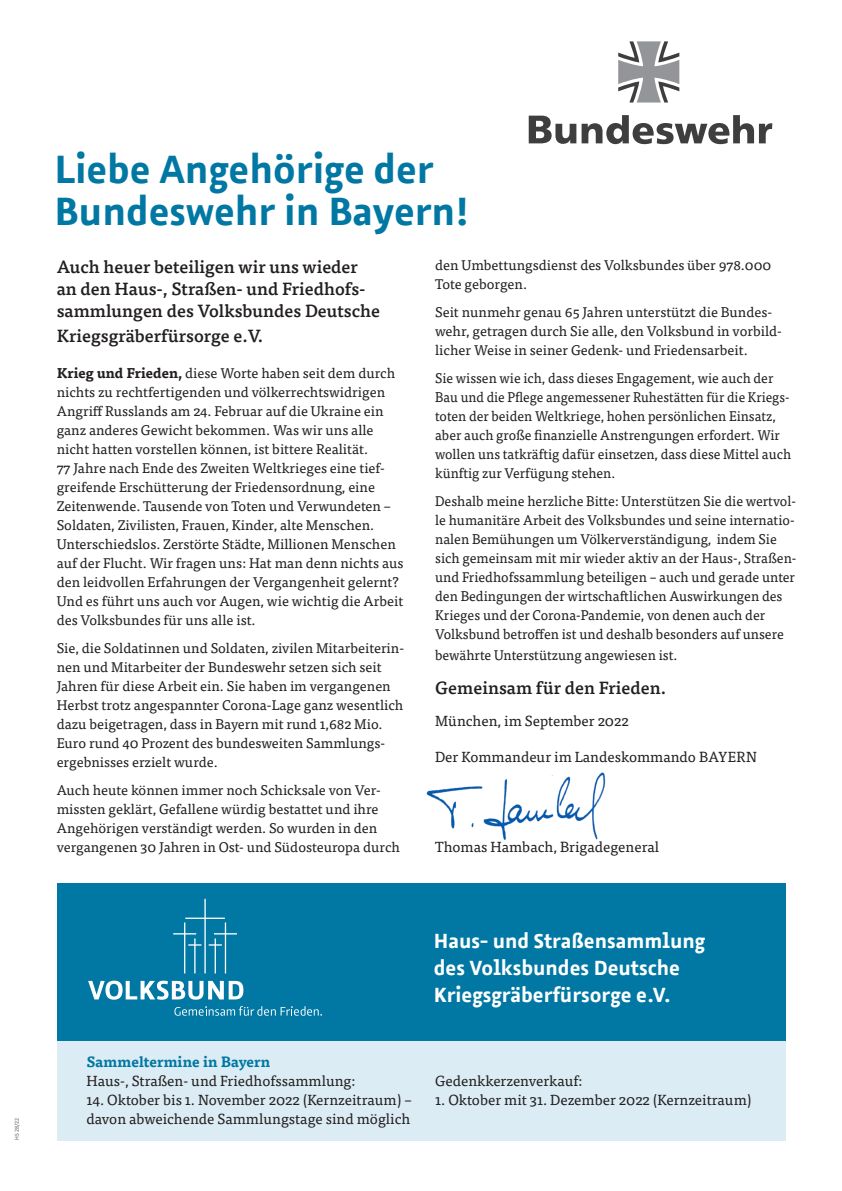
<style>
.page{position:relative;width:842px;height:1191px;background:#fff}
.page>*{position:absolute;margin:0;border:0;box-sizing:border-box;transform-origin:0 0}
.t1{font:700 39.6px/42.1px "Azuro";color:#0078a3}
.t2{font:700 20.6px/27.1px "Azuro";color:#fff}
.t3{font:500 17.5px/22px "Tisa OT";color:#231f20}
.t4{font:14.6px/19px "Tisa OT";color:#231f20}
.t5{font:700 14.6px "Tisa OT";color:#0078a3}
.t6{font:14px/19px "Tisa OT";color:#231f20}
.t7{font:14px/19px "Tisa OT";color:#231f20;scale:.96 1}
.t8{font:6px "Calibri";color:#636366}
.s1{font-weight:700}
</style>
<div class="page">
<img style="left:426px;top:772px;width:180px;height:68px">
<div style="left:57px;top:964px;width:728px;height:176px;background:#dcecf4"></div>
<div style="left:57px;top:883px;width:728px;height:158px;background:#0078a3"></div>
<svg style="left:173px;top:898px;width:64px;height:75px"></svg>
<svg style="left:88px;top:980px;width:155px;height:19px"></svg>
<svg style="left:174px;top:1006px;width:148px;height:9px"></svg>
<svg style="left:529px;top:41px;width:243px;height:103px"></svg>
<p class="t8" style="left:13px;top:1140px;width:24px;rotate:-90deg">HS 28/22</p>
<h1 class="t1" style="left:54px;top:146px;width:416px">Liebe Angehörige der<br>Bundeswehr in Bayern!</h1>
<p class="t3" style="left:57px;top:256px;width:325px">Auch heuer beteiligen wir uns wieder an den Haus-, Straßen- und Friedhofs&shy;sammlungen des Volksbundes Deutsche</p>
<p class="t3" style="left:57px;top:325px;width:208px">Kriegsgräberfürsorge e.V.</p>
<p class="t6" style="left:57px;top:364px;width:348px"><span class="s1">Krieg und Frieden,</span> diese Worte haben seit dem durch nichts zu rechtfertigenden und völkerrechtswidrigen Angriff Russlands am 24. Februar auf die Ukraine ein ganz anderes Gewicht bekommen. Was wir uns alle nicht hatten vorstellen können, ist bittere Realität.<br>77 Jahre nach Ende des Zweiten Weltkrieges eine tief&shy;greifende Erschütterung der Friedensordnung, eine Zeitenwende. Tausende von Toten und Verwundeten – Soldaten, Zivilisten, Frauen, Kinder, alte Menschen.<br>Unterschiedslos. Zerstörte Städte, Millionen Menschen auf der Flucht. Wir fragen uns: Hat man denn nichts aus den leidvollen Erfahrungen der Vergangenheit gelernt?<br>Und es führt uns auch vor Augen, wie wichtig die Arbeit des Volksbundes für uns alle ist.</p>
<p class="t6" style="left:57px;top:639px;width:349px">Sie, die Soldatinnen und Soldaten, zivilen Mitarbeiterin&shy;nen und Mitarbeiter der Bundeswehr setzen sich seit Jahren für diese Arbeit ein. Sie haben im vergangenen Herbst trotz angespannter Corona-Lage ganz wesentlich dazu beigetragen, dass in Bayern mit rund 1,682 Mio.<br>Euro rund 40 Prozent des bundesweiten Sammlungs&shy;ergebnisses erzielt wurde.</p>
<p class="t6" style="left:57px;top:781px;width:345px">Auch heute können immer noch Schicksale von Ver&shy;missten geklärt, Gefallene würdig bestattet und ihre Angehörigen verständigt werden. So wurden in den vergangenen 30 Jahren in Ost- und Südosteuropa durch</p>
<p class="t6" style="left:435px;top:256px;width:338px">den Umbettungsdienst des Volksbundes über 978.000<br>Tote geborgen.</p>
<p class="t6" style="left:435px;top:303px;width:347px">Seit nunmehr genau 65 Jahren unterstützt die Bundes&shy;wehr, getragen durch Sie alle, den Volksbund in vorbild&shy;licher Weise in seiner Gedenk- und Friedensarbeit.</p>
<p class="t7" style="left:435px;top:369px;width:372px">Sie wissen wie ich, dass dieses Engagement, wie auch der Bau und die Pflege angemessener Ruhestätten für die Kriegs&shy;toten der beiden Weltkriege, hohen persönlichen Einsatz, aber auch große finanzielle Anstrengungen erfordert. Wir wollen uns tatkräftig dafür einsetzen, dass diese Mittel auch künftig zur Verfügung stehen.</p>
<p class="t6" style="left:435px;top:492px;width:363px">Deshalb meine herzliche Bitte: Unterstützen Sie die wertvol&shy;le humanitäre Arbeit des Volksbundes und seine internatio&shy;nalen Bemühungen um Völkerverständigung, indem Sie sich gemeinsam mit mir wieder aktiv an der Haus-, Straßen&shy;und Friedhofssammlung beteiligen – auch und gerade unter den Bedingungen der wirtschaftlichen Auswirkungen des Krieges und der Corona-Pandemie, von denen auch der Volksbund betroffen ist und deshalb besonders auf unsere</p>
<p class="t6" style="left:435px;top:645px;width:244px">bewährte Unterstützung angewiesen ist.</p>
<p class="t3" style="left:435px;top:677px;width:232px">Gemeinsam für den Frieden.</p>
<p class="t4" style="left:435px;top:712px;width:195px">München, im September 2022</p>
<p class="t4" style="left:435px;top:748px;width:323px">Der Kommandeur im Landeskommando BAYERN</p>
<p class="t4" style="left:435px;top:838px;width:225px">Thomas Hambach, Brigadegeneral</p>
<p class="t5" style="left:86px;top:1052px;width:185px">Sammeltermine in Bayern</p>
<p class="t4" style="left:86px;top:1071px;width:271px">Haus-, Straßen- und Friedhofssammlung:</p>
<p class="t4" style="left:86px;top:1090px;width:327px">14. Oktober bis 1. November 2022 (Kernzeitraum) – davon abweichende Sammlungstage sind möglich</p>
<h2 class="t2" style="left:434px;top:926px;width:273px">Haus- und Straßensammlung des Volksbundes Deutsche<br>Kriegsgräberfürsorge e.V.</h2>
<p class="t4" style="left:435px;top:1071px;width:149px">Gedenkkerzenverkauf:</p>
<p class="t4" style="left:435px;top:1090px;width:318px">1. Oktober mit 31. Dezember 2022 (Kernzeitraum)</p>
</div>
